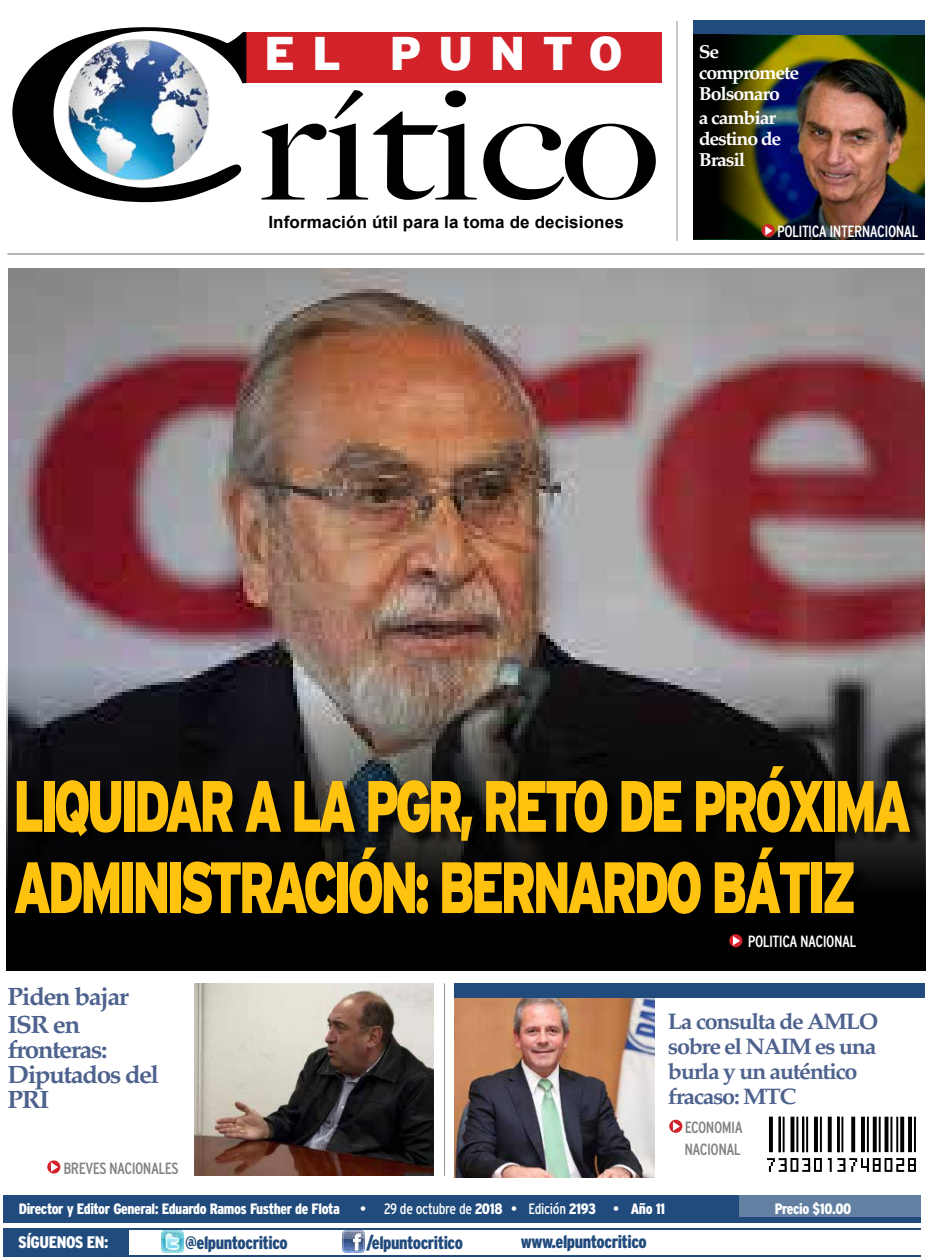
<style>
.page{position:relative;width:932px;height:1258px;background:#fff}
.page>*{position:absolute;margin:0;border:0;box-sizing:border-box;transform-origin:0 0}
.t1{font:900 72.5px/81.2px "Interstate";letter-spacing:-.085em;color:#ffc20e;scale:.7 1}
.t2{font:900 47.12px "Interstate";letter-spacing:.35em;color:#fff}
.t3{font:700 25px/25px "Palatino";letter-spacing:-.055em;color:#4e628e;scale:1.04 1}
.t4{font:700 22.5px/25px "Palatino";letter-spacing:-.06em;color:#4e628e;scale:1.04 1}
.t5{font:700 18.75px/21.2px "Palatino";letter-spacing:-.06em;color:#fff;scale:1.04 1}
.t6{font:900 condensed 18px "Interstate";letter-spacing:-.025em;color:#214b7c}
.t7{font:700 16.88px "Arial";letter-spacing:.005em;color:#000}
.t8{font:900 condensed 16.75px "Interstate";letter-spacing:-.025em;color:#fff}
.t9{font:condensed 16.25px "Interstate";letter-spacing:-.035em;color:#fff}
.t10{font:condensed 16.25px/22px "Interstate";letter-spacing:-.035em;color:#808285}
.t11{font:900 condensed 15px "Interstate";letter-spacing:-.025em;color:#fff}
.t12{font:condensed 15px "Interstate";letter-spacing:-.02em;color:#fff}
.s1{font-weight:900}
.s2{color:#214b7c}
</style>
<div class="page">
<img style="left:793px;top:35px;width:131px;height:204px">
<img style="left:8px;top:268px;width:916px;height:153px">
<img style="left:6px;top:421px;width:919px;height:549px">
<hr style="left:3px;top:1255px;width:918px;height:2px;background:#214b7c">
<div style="left:4px;top:1195px;width:917px;height:27px;background:#214b7c"></div>
<hr style="left:7px;top:254px;width:917px;height:1px;background:#6d6e71">
<div style="left:3px;top:1229px;width:126px;height:28px;background:#214b7c"></div>
<hr style="left:3px;top:1228px;width:918px;height:1px;background:#214b7c">
<div style="left:739px;top:1195px;width:182px;height:22px;background:#6380a3"></div>
<svg style="left:767px;top:1117px;width:149px;height:55px"></svg>
<div style="left:244px;top:32px;width:418px;height:51px;background:#d2232a"></div>
<img style="left:12px;top:27px;width:234px;height:175px">
<svg style="left:262px;top:90px;width:394px;height:110px"></svg>
<img style="left:162px;top:1231px;width:21px;height:21px">
<img style="left:343px;top:1231px;width:22px;height:22px">
<div style="left:693px;top:20px;width:231px;height:15px;background:#214b7c"></div>
<img style="left:195px;top:983px;width:239px;height:193px">
<svg style="left:47px;top:1160px;width:13px;height:13px"></svg>
<svg style="left:51px;top:1162px;width:7px;height:10px"></svg>
<img style="left:454px;top:998px;width:200px;height:179px">
<div style="left:454px;top:983px;width:470px;height:15px;background:#214b7c"></div>
<hr style="left:444px;top:983px;width:1px;height:193px;background:#939598">
<hr style="left:677px;top:21px;width:1px;height:220px;background:#939598">
<svg style="left:693px;top:35px;width:100px;height:204px;background:#1f2314"></svg>
<svg style="left:762px;top:224px;width:13px;height:13px"></svg>
<svg style="left:765px;top:226px;width:7px;height:9px"></svg>
<svg style="left:669px;top:1120px;width:13px;height:13px"></svg>
<svg style="left:673px;top:1122px;width:7px;height:9px"></svg>
<div style="left:729px;top:935px;width:188px;height:25px;background:#000"></div>
<svg style="left:729px;top:934px;width:13px;height:13px"></svg>
<svg style="left:733px;top:936px;width:7px;height:9px"></svg>
<div style="left:18px;top:768px;width:907px;height:161px;background:#000;opacity:.75"></div>
<h2 class="t2" style="left:264px;top:26px;width:360px">EL PUNTO</h2>
<p class="t7" style="left:268px;top:211px;width:357px">Información útil para la toma de decisiones</p>
<p class="t5" style="left:699px;top:40px;width:98px">Se compromete<br>Bolsonaro</p>
<p class="t5" style="left:699px;top:106px;width:81px">a cambiar destino de<br>Brasil</p>
<p class="t9" style="left:777px;top:222px;width:142px">POLITICA INTERNACIONAL</p>
<h1 class="t1" style="left:13px;top:765px;width:1285px">LIQUIDAR A LA PGR, RETO DE PRÓXIMA<br>ADMINISTRACIÓN: BERNARDO BÁTIZ</h1>
<h3 class="t3" style="left:8px;top:982px;width:118px;line-height:27.5px">Piden bajar<br>ISR en</h3>
<h3 class="t3" style="left:8px;top:1036px;width:147px">fronteras:<br>Diputados del<br>PRI</h3>
<p class="t10" style="left:63px;top:1157px;width:117px">BREVES NACIONALES</p>
<p class="t9" style="left:748px;top:932px;width:110px">POLITICA NACIONAL</p>
<h3 class="t4" style="left:668px;top:1009px;width:204px">La consulta de AMLO sobre el NAIM es una burla y un auténtico fracaso: MTC</h3>
<p class="t10" style="left:684px;top:1116px;width:60px">ECONOMIA<br>NACIONAL</p>
<p class="t11" style="left:19px;top:1201px;width:323px">Director y Editor General: Eduardo Ramos Fusther de Flota</p>
<p class="t12" style="left:360px;top:1201px;width:307px">• 29 de octubre de <span class="s1">2018</span> • Edición <span class="s1">2193</span> • <span class="s1">Año 11</span></p>
<p class="t11" style="left:775px;top:1201px;width:78px">Precio $10.00</p>
<p class="t8" style="left:18px;top:1233px;width:96px">SÍGUENOS EN:<span class="s2">:</span></p>
<p class="t6" style="left:185px;top:1232px;width:104px">@elpuntocritico</p>
<p class="t6" style="left:366px;top:1232px;width:98px">/elpuntocritico</p>
<p class="t6" style="left:521px;top:1232px;width:127px">www.elpuntocritico</p>
</div>
